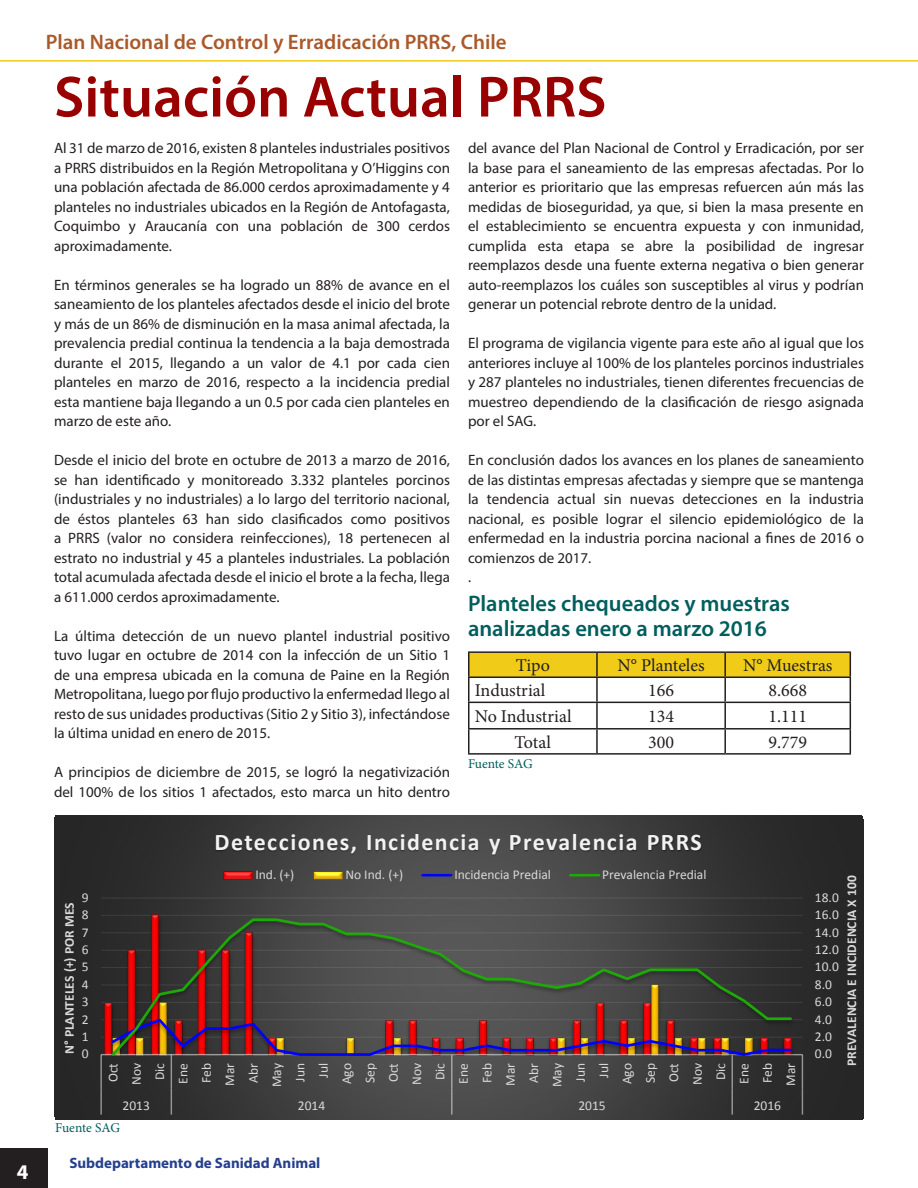
<style>
.page{position:relative;width:918px;height:1188px;background:#fff}
.page>*{position:absolute;margin:0;border:0;box-sizing:border-box;transform-origin:0 0}
.Head_1{font:600 58.5px "Myriad Pro";color:#900}
.t1{font:700 24px "Calibri";letter-spacing:.06em;color:#f2f2f2}
.Head_1-2{font:600 22.5px/25.5px "Myriad Pro";color:#005e5c}
.t2{font:600 21px "Myriad Pro";color:#ab592a}
.t3{font:700 21px "Myriad Pro";color:#fff}
.t4{font:18px "Minion Pro";color:#231f20}
.Body{font:15px/19.5px "Myriad Pro";color:#231f20;text-align:justify}
.t5{font:700 15px "Myriad Pro";color:#253f8e}
.t6{font:13.5px/23.4px "Calibri";color:#d9d9d9;text-align:right}
.t7{font:700 13.5px "Calibri";color:#d9d9d9}
.t8{font:13.5px "Minion Pro";letter-spacing:-.005em;color:#005e5c}
</style>
<div class="page">
<hr style="left:0;top:60px;width:918px;height:2px;background:#f0cb18">
<div style="left:0;top:1149px;width:47px;height:39px;background:#231f20"></div>
<svg style="left:55px;top:816px;width:808px;height:303px"></svg>
<hr style="left:101px;top:1037px;width:701px;height:1px;background:#f2f2f2;opacity:.1">
<hr style="left:101px;top:1019px;width:701px;height:1px;background:#f2f2f2;opacity:.1">
<hr style="left:101px;top:1002px;width:701px;height:1px;background:#f2f2f2;opacity:.1">
<hr style="left:101px;top:984px;width:701px;height:2px;background:#343434">
<hr style="left:101px;top:967px;width:701px;height:1px;background:#3d3d3d">
<hr style="left:101px;top:950px;width:701px;height:1px;background:#393939">
<hr style="left:101px;top:932px;width:701px;height:1px;background:#383838">
<hr style="left:101px;top:915px;width:701px;height:1px;background:#f2f2f2;opacity:.1">
<hr style="left:101px;top:898px;width:701px;height:1px;background:#f2f2f2;opacity:.1">
<hr style="left:101px;top:1054px;width:701px;height:1px;background:#f2f2f2;opacity:.54">
<hr style="left:100px;top:1055px;width:2px;height:33px;background:#f2f2f2;opacity:.54">
<hr style="left:171px;top:1055px;width:1px;height:33px;background:#989898">
<hr style="left:451px;top:1055px;width:2px;height:33px;background:#f2f2f2;opacity:.54">
<hr style="left:732px;top:1055px;width:1px;height:33px;background:#949494">
<hr style="left:802px;top:1055px;width:1px;height:33px;background:#959595">
<hr style="left:100px;top:1088px;width:2px;height:27px;background:#f2f2f2;opacity:.54">
<svg style="left:171px;top:1088px;width:1px;height:27px"></svg>
<hr style="left:451px;top:1088px;width:2px;height:27px;background:#f2f2f2;opacity:.54">
<svg style="left:732px;top:1088px;width:1px;height:27px"></svg>
<svg style="left:802px;top:1088px;width:1px;height:27px"></svg>
<svg style="left:109px;top:917px;width:684px;height:139px"></svg>
<img style="left:198px;top:819px;width:523px;height:56px">
<img style="left:223px;top:871px;width:30px;height:8px">
<img style="left:313px;top:871px;width:30px;height:8px">
<hr style="left:422px;top:874px;width:29px;height:2px;background:#00f">
<hr style="left:570px;top:874px;width:29px;height:2px;background:#1daa06">
<hr style="left:468px;top:651px;width:129px;height:2px;background:#231f20">
<hr style="left:468px;top:653px;width:2px;height:24px;background:#231f20">
<hr style="left:597px;top:651px;width:128px;height:2px;background:#231f20">
<hr style="left:725px;top:651px;width:126px;height:2px;background:#231f20">
<hr style="left:468px;top:677px;width:129px;height:1px;background:#231f20">
<hr style="left:468px;top:678px;width:2px;height:24px;background:#231f20">
<hr style="left:468px;top:702px;width:129px;height:1px;background:#231f20">
<hr style="left:468px;top:703px;width:2px;height:25px;background:#231f20">
<hr style="left:468px;top:728px;width:129px;height:2px;background:#231f20">
<hr style="left:468px;top:730px;width:2px;height:23px;background:#231f20">
<svg style="left:469px;top:652px;width:382px;height:101px"></svg>
<hr style="left:468px;top:753px;width:129px;height:2px;background:#231f20">
<hr style="left:597px;top:753px;width:128px;height:2px;background:#231f20">
<hr style="left:725px;top:753px;width:126px;height:2px;background:#231f20">
<h3 class="t3" style="left:17px;top:1158px;width:13px">4</h3>
<h3 class="t2" style="left:46px;top:29px;width:462px">Plan Nacional de Control y Erradicación PRRS, Chile</h3>
<p class="Head_1" style="left:54px;top:60px;width:554px">Situación Actual PRRS</p>
<p class="Body" style="left:54px;top:138px;width:398px">Al 31 de marzo de 2016, existen 8 planteles industriales positivos a PRRS distribuidos en la Región Metropolitana y O’Higgins con una población afectada de 86.000 cerdos aproximadamente y 4 planteles no industriales ubicados en la Región de Antofagasta, Coquimbo y Araucanía con una población de 300 cerdos aproximadamente.</p>
<p class="Body" style="left:54px;top:275px;width:398px">En términos generales se ha logrado un 88% de avance en el saneamiento de los planteles afectados desde el inicio del brote y más de un 86% de disminución en la masa animal afectada, la prevalencia predial continua la tendencia a la baja demostrada durante el 2015, llegando a un valor de 4.1 por cada cien planteles en marzo de 2016, respecto a la incidencia predial esta mantiene baja llegando a un 0.5 por cada cien planteles en marzo de este año.</p>
<p class="Body" style="left:54px;top:450px;width:398px">Desde el inicio del brote en octubre de 2013 a marzo de 2016, se han identificado y monitoreado 3.332 planteles porcinos (industriales y no industriales) a lo largo del territorio nacional, de éstos planteles 63 han sido clasificados como positivos a PRRS (valor no considera reinfecciones), 18 pertenecen al estrato no industrial y 45 a planteles industriales. La población total acumulada afectada desde el inicio el brote a la fecha, llega a 611.000 cerdos aproximadamente.</p>
<p class="Body" style="left:54px;top:626px;width:398px">La última detección de un nuevo plantel industrial positivo tuvo lugar en octubre de 2014 con la infección de un Sitio 1 de una empresa ubicada en la comuna de Paine en la Región Metropolitana, luego por flujo productivo la enfermedad llego al resto de sus unidades productivas (Sitio 2 y Sitio 3), infectándose la última unidad en enero de 2015.</p>
<p class="Body" style="left:54px;top:762px;width:397px">A principios de diciembre de 2015, se logró la negativización del 100% de los sitios 1 afectados, esto marca un hito dentro</p>
<p class="Body" style="left:468px;top:138px;width:398px">del avance del Plan Nacional de Control y Erradicación, por ser la base para el saneamiento de las empresas afectadas. Por lo anterior es prioritario que las empresas refuercen aún más las medidas de bioseguridad, ya que, si bien la masa presente en el establecimiento se encuentra expuesta y con inmunidad, cumplida esta etapa se abre la posibilidad de ingresar reemplazos desde una fuente externa negativa o bien generar auto-reemplazos los cuáles son susceptibles al virus y podrían generar un potencial rebrote dentro de la unidad.</p>
<p class="Body" style="left:468px;top:333px;width:398px">El programa de vigilancia vigente para este año al igual que los anteriores incluye al 100% de los planteles porcinos industriales y 287 planteles no industriales, tienen diferentes frecuencias de muestreo dependiendo de la clasificación de riesgo asignada por el SAG.</p>
<p class="Body" style="left:468px;top:450px;width:398px">En conclusión dados los avances en los planes de saneamiento de las distintas empresas afectadas y siempre que se mantenga la tendencia actual sin nuevas detecciones en la industria nacional, es posible lograr el silencio epidemiológico de la enfermedad en la industria porcina nacional a fines de 2016 o comienzos de 2017.</p>
<p class="Body" style="left:468px;top:567px;width:5px">.</p>
<p class="Head_1-2" style="left:468px;top:590px;width:323px">Planteles chequeados y muestras analizadas enero a marzo 2016</p>
<p class="t4" style="left:516px;top:653px;width:36px">Tipo</p>
<p class="t4" style="left:617px;top:653px;width:89px">N° Planteles</p>
<p class="t4" style="left:743px;top:653px;width:91px">N° Muestras</p>
<p class="t4" style="left:475px;top:679px;width:72px">Industrial</p>
<p class="t4" style="left:648px;top:679px;width:27px">166</p>
<p class="t4" style="left:768px;top:679px;width:40px">8.668</p>
<p class="t4" style="left:475px;top:704px;width:98px">No Industrial</p>
<p class="t4" style="left:648px;top:704px;width:27px">134</p>
<p class="t4" style="left:768px;top:704px;width:40px">1.111</p>
<p class="t4" style="left:515px;top:730px;width:38px">Total</p>
<p class="t4" style="left:648px;top:730px;width:27px">300</p>
<p class="t4" style="left:768px;top:730px;width:40px">9.779</p>
<p class="t8" style="left:468px;top:755px;width:66px">Fuente SAG</p>
<p class="t6" style="left:82px;top:885px;width:8px">9</p>
<p class="t7" style="left:61px;top:1054px;width:153px;rotate:-90deg">N° PLANTELES (+) POR MES</p>
<p class="t6" style="left:82px;top:902px;width:8px">8</p>
<p class="t6" style="left:82px;top:920px;width:8px">7</p>
<p class="t6" style="left:82px;top:937px;width:8px">6</p>
<p class="t6" style="left:82px;top:955px;width:8px">5</p>
<p class="t6" style="left:82px;top:972px;width:8px">4</p>
<p class="t6" style="left:82px;top:989px;width:8px">3</p>
<p class="t6" style="left:82px;top:1007px;width:8px">2</p>
<p class="t6" style="left:82px;top:1024px;width:8px">1</p>
<p class="t6" style="left:82px;top:1042px;width:8px">0</p>
<p class="t1" style="left:215px;top:827px;width:489px">Detecciones, Incidencia y Prevalencia PRRS</p>
<p class="t6" style="left:255px;top:862px;width:41px">Ind. (+)</p>
<p class="t6" style="left:345px;top:862px;width:59px">No Ind. (+)</p>
<p class="t6" style="left:454px;top:862px;width:98px">Incidencia Predial</p>
<p class="t6" style="left:602px;top:862px;width:106px">Prevalencia Predial</p>
<p class="t6" style="left:101px;top:1087px;width:26px;rotate:-90deg">Oct<br>Nov<br>Dic<br>Ene<br>Feb<br>Mar<br>Abr<br>May<br>Jun<br>Jul<br>Ago<br>Sep<br>Oct<br>Nov<br>Dic<br>Ene<br>Feb<br>Mar<br>Abr<br>May<br>Jun<br>Jul<br>Ago<br>Sep<br>Oct<br>Nov<br>Dic<br>Ene<br>Feb<br>Mar</p>
<p class="t6" style="left:123px;top:1093px;width:29px">2013</p>
<p class="t6" style="left:298px;top:1093px;width:29px">2014</p>
<p class="t6" style="left:578px;top:1093px;width:29px">2015</p>
<p class="t6" style="left:754px;top:1093px;width:29px">2016</p>
<p class="t8" style="left:55px;top:1119px;width:66px">Fuente SAG</p>
<p class="t5" style="left:69px;top:1153px;width:253px">Subdepartamento de Sanidad Animal</p>
<p class="t6" style="left:815px;top:885px;width:25px">18.0</p>
<p class="t6" style="left:815px;top:902px;width:25px">16.0</p>
<p class="t6" style="left:815px;top:920px;width:25px">14.0</p>
<p class="t6" style="left:815px;top:937px;width:25px">12.0</p>
<p class="t6" style="left:815px;top:955px;width:25px">10.0</p>
<p class="t6" style="left:815px;top:972px;width:19px">8.0</p>
<p class="t6" style="left:815px;top:989px;width:19px">6.0</p>
<p class="t6" style="left:815px;top:1007px;width:19px">4.0</p>
<p class="t6" style="left:815px;top:1024px;width:19px">2.0</p>
<p class="t6" style="left:815px;top:1042px;width:19px">0.0</p>
<p class="t7" style="left:843px;top:1066px;width:192px;rotate:-90deg">PREVALENCIA E INCIDENCIA X 100</p>
</div>
